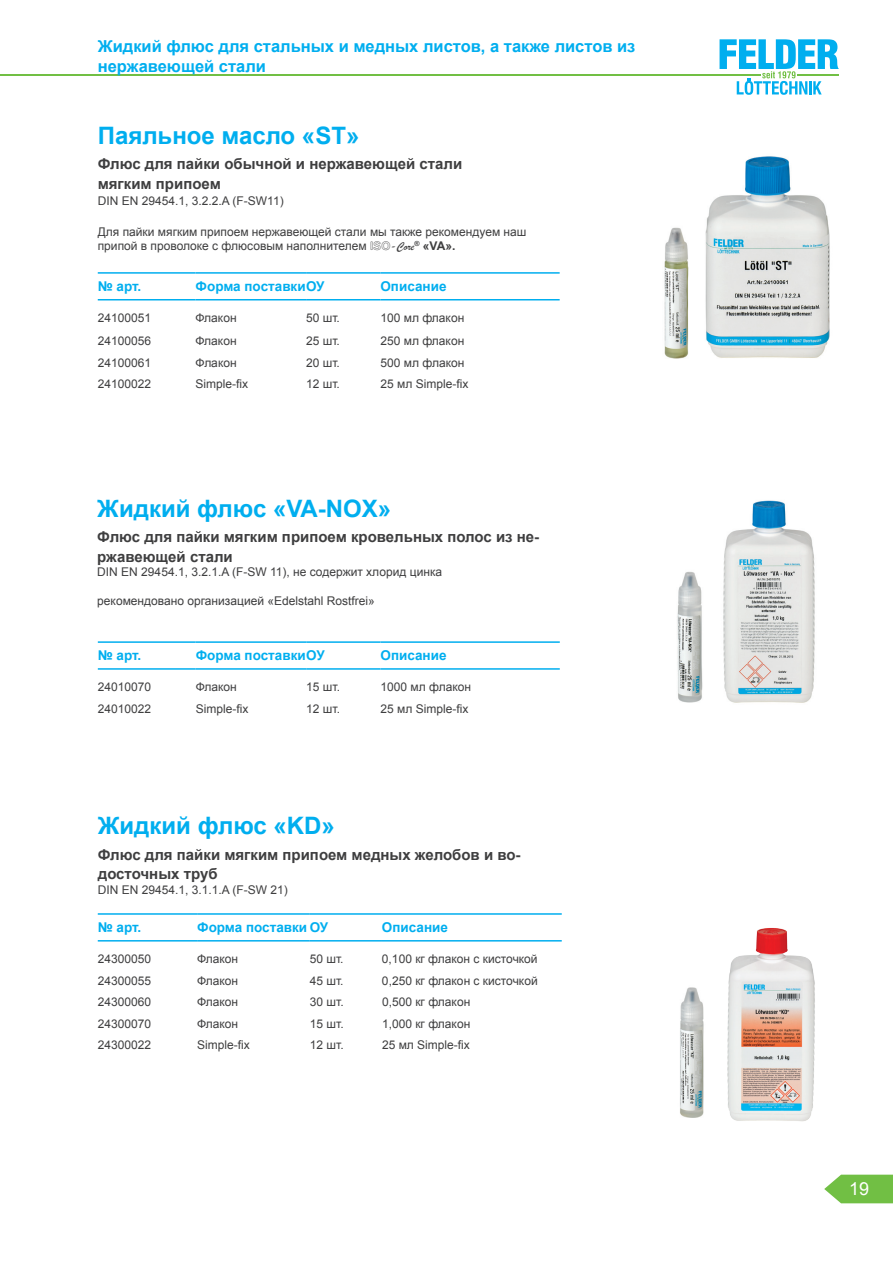
<style>
.page{position:relative;width:893px;height:1263px;background:#fff}
.page>*{position:absolute;margin:0;border:0;box-sizing:border-box;transform-origin:0 0}
.t1{font:700 24px "Arial";color:#00aeef}
.t2{font:18px "Arial";color:#fff}
.t3{font:700 16.5px/19.8px "Arial";color:#00aeef}
.t4{font:700 15px/19.8px "Arial";color:#3e3e3f}
.t5{font:700 13.5px "Arial";color:#00aeef}
.t6{font:12px/14.4px "Arial";color:#3e3e3f}
.s1{font-family:"AG Book Rounded Medium Outline"}
.s2{font-family:"Brush Script"}
.s3{font-weight:700}
</style>
<div class="page">
<svg style="left:824px;top:1175px;width:69px;height:28px"></svg>
<svg style="left:719px;top:39px;width:120px;height:56px"></svg>
<hr style="left:0;top:74px;width:761px;height:2px;background:#71bf44">
<hr style="left:798px;top:74px;width:41px;height:2px;background:#71bf44">
<hr style="left:98px;top:272px;width:98px;height:2px;background:#00aeef">
<hr style="left:196px;top:272px;width:110px;height:2px;background:#00aeef">
<hr style="left:306px;top:272px;width:74px;height:2px;background:#00aeef">
<hr style="left:380px;top:272px;width:180px;height:2px;background:#00aeef">
<hr style="left:98px;top:299px;width:98px;height:1px;background:#00aeef">
<hr style="left:196px;top:299px;width:110px;height:1px;background:#00aeef">
<hr style="left:306px;top:299px;width:74px;height:1px;background:#00aeef">
<hr style="left:380px;top:299px;width:180px;height:1px;background:#00aeef">
<hr style="left:98px;top:641px;width:98px;height:2px;background:#00aeef">
<hr style="left:196px;top:641px;width:110px;height:2px;background:#00aeef">
<hr style="left:306px;top:641px;width:74px;height:2px;background:#00aeef">
<hr style="left:380px;top:641px;width:180px;height:2px;background:#00aeef">
<hr style="left:98px;top:668px;width:98px;height:2px;background:#00aeef">
<hr style="left:196px;top:668px;width:110px;height:2px;background:#00aeef">
<hr style="left:306px;top:668px;width:74px;height:2px;background:#00aeef">
<hr style="left:380px;top:668px;width:180px;height:2px;background:#00aeef">
<hr style="left:98px;top:913px;width:99px;height:2px;background:#00aeef">
<hr style="left:197px;top:913px;width:113px;height:2px;background:#00aeef">
<hr style="left:310px;top:913px;width:72px;height:2px;background:#00aeef">
<hr style="left:382px;top:913px;width:180px;height:2px;background:#00aeef">
<hr style="left:98px;top:940px;width:99px;height:1px;background:#00aeef">
<hr style="left:197px;top:940px;width:113px;height:1px;background:#00aeef">
<hr style="left:310px;top:940px;width:72px;height:1px;background:#00aeef">
<hr style="left:382px;top:940px;width:180px;height:1px;background:#00aeef">
<img style="left:705px;top:156px;width:125px;height:202px">
<img style="left:664px;top:227px;width:25px;height:132px">
<img style="left:723px;top:500px;width:92px;height:203px">
<img style="left:677px;top:571px;width:26px;height:132px">
<img style="left:727px;top:928px;width:88px;height:194px">
<img style="left:680px;top:987px;width:24px;height:131px">
<h3 class="t3" style="left:98px;top:37px;width:539px">Жидкий флюс для стальных и медных листов, а также листов из нержавеющей стали</h3>
<h1 class="t1" style="left:98px;top:120px;width:263px">Паяльное масло «ST»</h1>
<p class="t4" style="left:98px;top:155px;width:366px">Флюс для пайки обычной и нержавеющей стали мягким припоем</p>
<p class="t6" style="left:98px;top:194px;width:187px">DIN EN 29454.1, 3.2.2.A (F-SW11)</p>
<p class="t6" style="left:98px;top:225px;width:430px">Для пайки мягким припоем нержавеющей стали мы также рекомендуем наш припой в проволоке с флюсовым наполнителем <span class="s1">ISO</span><span class="s2">-Core</span><sup>®</sup> <span class="s3">«VA».</span></p>
<p class="t5" style="left:98px;top:277px;width:45px">№ арт.</p>
<p class="t5" style="left:196px;top:277px;width:131px">Форма поставкиОУ</p>
<p class="t5" style="left:380px;top:277px;width:68px">Описание</p>
<p class="t6" style="left:98px;top:311px;width:55px">24100051</p>
<p class="t6" style="left:196px;top:311px;width:43px">Флакон</p>
<p class="t6" style="left:306px;top:311px;width:35px">50 шт.</p>
<p class="t6" style="left:380px;top:311px;width:85px">100 мл флакон</p>
<p class="t6" style="left:98px;top:334px;width:55px">24100056</p>
<p class="t6" style="left:196px;top:334px;width:43px">Флакон</p>
<p class="t6" style="left:306px;top:334px;width:35px">25 шт.</p>
<p class="t6" style="left:380px;top:334px;width:85px">250 мл флакон</p>
<p class="t6" style="left:98px;top:355px;width:55px">24100061</p>
<p class="t6" style="left:196px;top:355px;width:43px">Флакон</p>
<p class="t6" style="left:306px;top:355px;width:35px">20 шт.</p>
<p class="t6" style="left:380px;top:355px;width:85px">500 мл флакон</p>
<p class="t6" style="left:98px;top:377px;width:55px">24100022</p>
<p class="t6" style="left:196px;top:377px;width:54px">Simple-fix</p>
<p class="t6" style="left:306px;top:377px;width:35px">12 шт.</p>
<p class="t6" style="left:380px;top:377px;width:89px">25 мл Simple-fix</p>
<h1 class="t1" style="left:97px;top:492px;width:295px">Жидкий флюс «VA-NOX»</h1>
<p class="t4" style="left:97px;top:527px;width:443px">Флюс для пайки мягким припоем кровельных полос из не&shy;ржавеющей стали</p>
<p class="t6" style="left:97px;top:565px;width:346px">DIN EN 29454.1, 3.2.1.A (F-SW 11), не содержит хлорид цинка</p>
<p class="t6" style="left:97px;top:594px;width:279px">рекомендовано организацией «Edelstahl Rostfrei»</p>
<p class="t5" style="left:98px;top:647px;width:45px">№ арт.</p>
<p class="t5" style="left:196px;top:647px;width:131px">Форма поставкиОУ</p>
<p class="t5" style="left:380px;top:647px;width:68px">Описание</p>
<p class="t6" style="left:98px;top:680px;width:55px">24010070</p>
<p class="t6" style="left:196px;top:680px;width:43px">Флакон</p>
<p class="t6" style="left:306px;top:680px;width:35px">15 шт.</p>
<p class="t6" style="left:381px;top:680px;width:92px">1000 мл флакон</p>
<p class="t6" style="left:98px;top:701px;width:55px">24010022</p>
<p class="t6" style="left:196px;top:701px;width:54px">Simple-fix</p>
<p class="t6" style="left:306px;top:701px;width:35px">12 шт.</p>
<p class="t6" style="left:381px;top:701px;width:89px">25 мл Simple-fix</p>
<h1 class="t1" style="left:98px;top:810px;width:239px">Жидкий флюс «KD»</h1>
<p class="t4" style="left:98px;top:845px;width:424px">Флюс для пайки мягким припоем медных желобов и во&shy;досточных труб</p>
<p class="t6" style="left:98px;top:882px;width:192px">DIN EN 29454.1, 3.1.1.A (F-SW 21)</p>
<p class="t5" style="left:98px;top:918px;width:45px">№ арт.</p>
<p class="t5" style="left:197px;top:918px;width:133px">Форма поставки ОУ</p>
<p class="t5" style="left:382px;top:918px;width:68px">Описание</p>
<p class="t6" style="left:98px;top:952px;width:55px">24300050</p>
<p class="t6" style="left:197px;top:952px;width:43px">Флакон</p>
<p class="t6" style="left:310px;top:952px;width:35px">50 шт.</p>
<p class="t6" style="left:382px;top:952px;width:157px">0,100 кг флакон с кисточкой</p>
<p class="t6" style="left:98px;top:973px;width:55px">24300055</p>
<p class="t6" style="left:197px;top:973px;width:43px">Флакон</p>
<p class="t6" style="left:310px;top:973px;width:35px">45 шт.</p>
<p class="t6" style="left:382px;top:973px;width:157px">0,250 кг флакон с кисточкой</p>
<p class="t6" style="left:98px;top:995px;width:55px">24300060</p>
<p class="t6" style="left:197px;top:995px;width:43px">Флакон</p>
<p class="t6" style="left:310px;top:995px;width:35px">30 шт.</p>
<p class="t6" style="left:382px;top:995px;width:90px">0,500 кг флакон</p>
<p class="t6" style="left:98px;top:1016px;width:55px">24300070</p>
<p class="t6" style="left:197px;top:1016px;width:43px">Флакон</p>
<p class="t6" style="left:310px;top:1016px;width:35px">15 шт.</p>
<p class="t6" style="left:382px;top:1016px;width:90px">1,000 кг флакон</p>
<p class="t6" style="left:98px;top:1038px;width:55px">24300022</p>
<p class="t6" style="left:197px;top:1038px;width:54px">Simple-fix</p>
<p class="t6" style="left:310px;top:1038px;width:35px">12 шт.</p>
<p class="t6" style="left:382px;top:1038px;width:89px">25 мл Simple-fix</p>
<h2 class="t2" style="left:849px;top:1177px;width:22px">19</h2>
</div>
